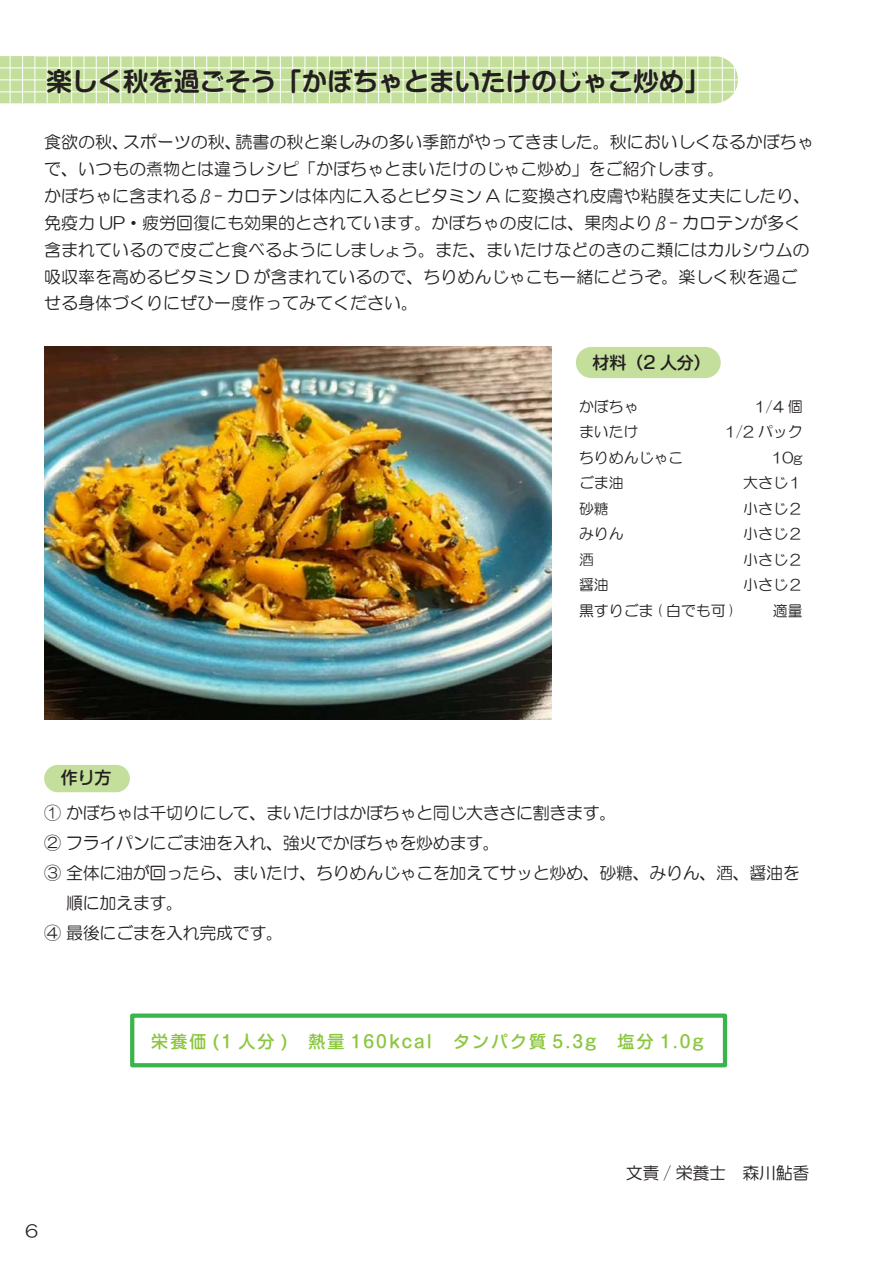
<style>
.page{position:relative;width:893px;height:1263px;background:#fff}
.page>*{position:absolute;margin:0;border:0;box-sizing:border-box;transform-origin:0 0}
.t1{font:700 25.5px "Shin M Go Pro De";color:#231f20}
.t2{font:16.95px/27px "HG Maru Gothic MPRO";color:#231f20}
.t3{font:16.95px/30px "HG Maru Gothic MPRO";letter-spacing:-.02em;color:#231f20}
.t4{font:500 16.95px "Shin M Go Pro";letter-spacing:.12em;color:#8bc63e}
.t5{font:500 16.95px "G Shin M Go Pro";letter-spacing:-.01em;color:#231f20}
.t6{font:14.85px/25.5px "HG Maru Gothic MPRO";color:#231f20}
</style>
<div class="page">
<div style="left:576px;top:347px;width:145px;height:31px;background:#c4df9b;border-radius:16px"></div>
<svg style="left:0;top:56px;width:738px;height:47px"></svg>
<hr style="left:206px;top:56px;width:1px;height:47px;background:#fff">
<hr style="left:0;top:92px;width:738px;height:1px;background:#fff">
<hr style="left:0;top:80px;width:738px;height:1px;background:#fff">
<hr style="left:0;top:68px;width:738px;height:1px;background:#fff">
<hr style="left:35px;top:56px;width:703px;height:1px;background:#fff">
<hr style="left:219px;top:56px;width:1px;height:47px;background:#fff">
<hr style="left:231px;top:56px;width:1px;height:47px;background:#fff">
<hr style="left:243px;top:56px;width:1px;height:47px;background:#fff">
<hr style="left:170px;top:56px;width:1px;height:47px;background:#fff">
<hr style="left:182px;top:56px;width:1px;height:47px;background:#fff">
<hr style="left:194px;top:56px;width:1px;height:47px;background:#fff">
<hr style="left:133px;top:56px;width:1px;height:47px;background:#fff">
<hr style="left:145px;top:56px;width:1px;height:47px;background:#fff">
<hr style="left:157px;top:56px;width:1px;height:47px;background:#fff">
<hr style="left:96px;top:56px;width:1px;height:47px;background:#fff">
<hr style="left:108px;top:56px;width:1px;height:47px;background:#fff">
<hr style="left:121px;top:56px;width:1px;height:47px;background:#fff">
<hr style="left:59px;top:56px;width:1px;height:47px;background:#fff">
<hr style="left:71px;top:56px;width:1px;height:47px;background:#fff">
<hr style="left:84px;top:56px;width:1px;height:47px;background:#fff">
<hr style="left:22px;top:56px;width:1px;height:47px;background:#fff">
<hr style="left:35px;top:56px;width:1px;height:47px;background:#fff">
<hr style="left:47px;top:56px;width:1px;height:47px;background:#fff">
<hr style="left:10px;top:56px;width:1px;height:47px;background:#fff">
<hr style="left:256px;top:56px;width:1px;height:47px;background:#fff">
<hr style="left:268px;top:56px;width:1px;height:47px;background:#fff">
<hr style="left:280px;top:56px;width:1px;height:47px;background:#fff">
<hr style="left:292px;top:56px;width:1px;height:47px;background:#fff">
<hr style="left:305px;top:56px;width:1px;height:47px;background:#fff">
<hr style="left:317px;top:56px;width:1px;height:47px;background:#fff">
<hr style="left:329px;top:56px;width:1px;height:47px;background:#fff">
<hr style="left:341px;top:56px;width:1px;height:47px;background:#fff">
<hr style="left:354px;top:56px;width:1px;height:47px;background:#fff">
<hr style="left:366px;top:56px;width:1px;height:47px;background:#fff">
<hr style="left:378px;top:56px;width:1px;height:47px;background:#fff">
<hr style="left:391px;top:56px;width:1px;height:47px;background:#fff">
<hr style="left:403px;top:56px;width:1px;height:47px;background:#fff">
<hr style="left:415px;top:56px;width:1px;height:47px;background:#fff">
<hr style="left:427px;top:56px;width:1px;height:47px;background:#fff">
<hr style="left:440px;top:56px;width:1px;height:47px;background:#fff">
<hr style="left:452px;top:56px;width:1px;height:47px;background:#fff">
<hr style="left:464px;top:56px;width:1px;height:47px;background:#fff">
<hr style="left:477px;top:56px;width:1px;height:47px;background:#fff">
<hr style="left:489px;top:56px;width:1px;height:47px;background:#fff">
<hr style="left:501px;top:56px;width:1px;height:47px;background:#fff">
<hr style="left:513px;top:56px;width:1px;height:47px;background:#fff">
<hr style="left:526px;top:56px;width:1px;height:47px;background:#fff">
<hr style="left:538px;top:56px;width:1px;height:47px;background:#fff">
<hr style="left:550px;top:56px;width:1px;height:47px;background:#fff">
<hr style="left:562px;top:56px;width:1px;height:47px;background:#fff">
<hr style="left:575px;top:56px;width:1px;height:47px;background:#fff">
<hr style="left:587px;top:56px;width:1px;height:47px;background:#fff">
<hr style="left:599px;top:56px;width:1px;height:47px;background:#fff">
<hr style="left:612px;top:56px;width:1px;height:47px;background:#fff">
<hr style="left:624px;top:56px;width:1px;height:47px;background:#fff">
<hr style="left:636px;top:56px;width:1px;height:47px;background:#fff">
<hr style="left:648px;top:56px;width:1px;height:47px;background:#fff">
<hr style="left:661px;top:56px;width:1px;height:47px;background:#fff">
<hr style="left:673px;top:56px;width:1px;height:47px;background:#fff">
<hr style="left:685px;top:56px;width:1px;height:47px;background:#fff">
<hr style="left:697px;top:56px;width:1px;height:47px;background:#fff">
<hr style="left:710px;top:56px;width:1px;height:47px;background:#fff">
<hr style="left:722px;top:56px;width:1px;height:47px;background:#fff">
<hr style="left:734px;top:56px;width:1px;height:47px;background:#fff">
<div style="left:44px;top:765px;width:86px;height:27px;background:#c4df9b;border-radius:14px"></div>
<img style="left:44px;top:347px;width:507px;height:372px">
<div style="left:130px;top:1013px;width:597px;height:54px;border:4px solid #3ab54a"></div>
<h1 class="t1" style="left:47px;top:60px;width:665px">楽しく秋を過ごそう「かぼちゃとまいたけのじゃこ炒め」</h1>
<p class="t2" style="left:44px;top:128px;width:771px">食欲の秋、スポーツの秋、読書の秋と楽しみの多い季節がやってきました。秋においしくなるかぼちゃで、いつもの煮物とは違うレシピ「かぼちゃとまいたけのじゃこ炒め」をご紹介します。<br>かぼちゃに含まれるβ- カロテンは体内に入るとビタミン A に変換され皮膚や粘膜を丈夫にしたり、免疫力 UP・疲労回復にも効果的とされています。かぼちゃの皮には、果肉よりβ- カロテンが多く含まれているので皮ごと食べるようにしましょう。また、まいたけなどのきのこ類にはカルシウムの吸収率を高めるビタミン D が含まれているので、ちりめんじゃこも一緒にどうぞ。楽しく秋を過ごせる身体づくりにぜひ一度作ってみてください。</p>
<p class="t5" style="left:593px;top:349px;width:120px">材料（2 人分）</p>
<p class="t5" style="left:61px;top:764px;width:52px">作り方</p>
<p class="t6" style="left:579px;top:394px;width:157px">かぼちゃ<br>まいたけ<br>ちりめんじゃこ<br>ごま油<br>砂糖<br>みりん<br>酒<br>醤油<br>黒すりごま ( 白でも可 )</p>
<p class="t6" style="left:725px;top:394px;width:79px;text-align:right">1/4 個<br>1/2 パック<br>10g<br>大さじ１小さじ２小さじ２小さじ２小さじ２適量</p>
<p class="t3" style="left:44px;top:798px;width:757px">① かぼちゃは千切りにして、まいたけはかぼちゃと同じ大きさに割きます。<br>② フライパンにごま油を入れ、強火でかぼちゃを炒めます。<br>③ 全体に油が回ったら、まいたけ、ちりめんじゃこを加えてサッと炒め、砂糖、みりん、酒、醤油を　 順に加えます。<br>④ 最後にごまを入れ完成です。</p>
<p class="t4" style="left:151px;top:1028px;width:554px">栄養価 (1 人分 )　熱量 160kcal　タンパク質 5.3g　塩分 1.0g</p>
<p class="t2" style="left:26px;top:1217px;width:14px">6</p>
<p class="t3" style="left:626px;top:1158px;width:185px">文責 / 栄養士　森川鮎香</p>
</div>
